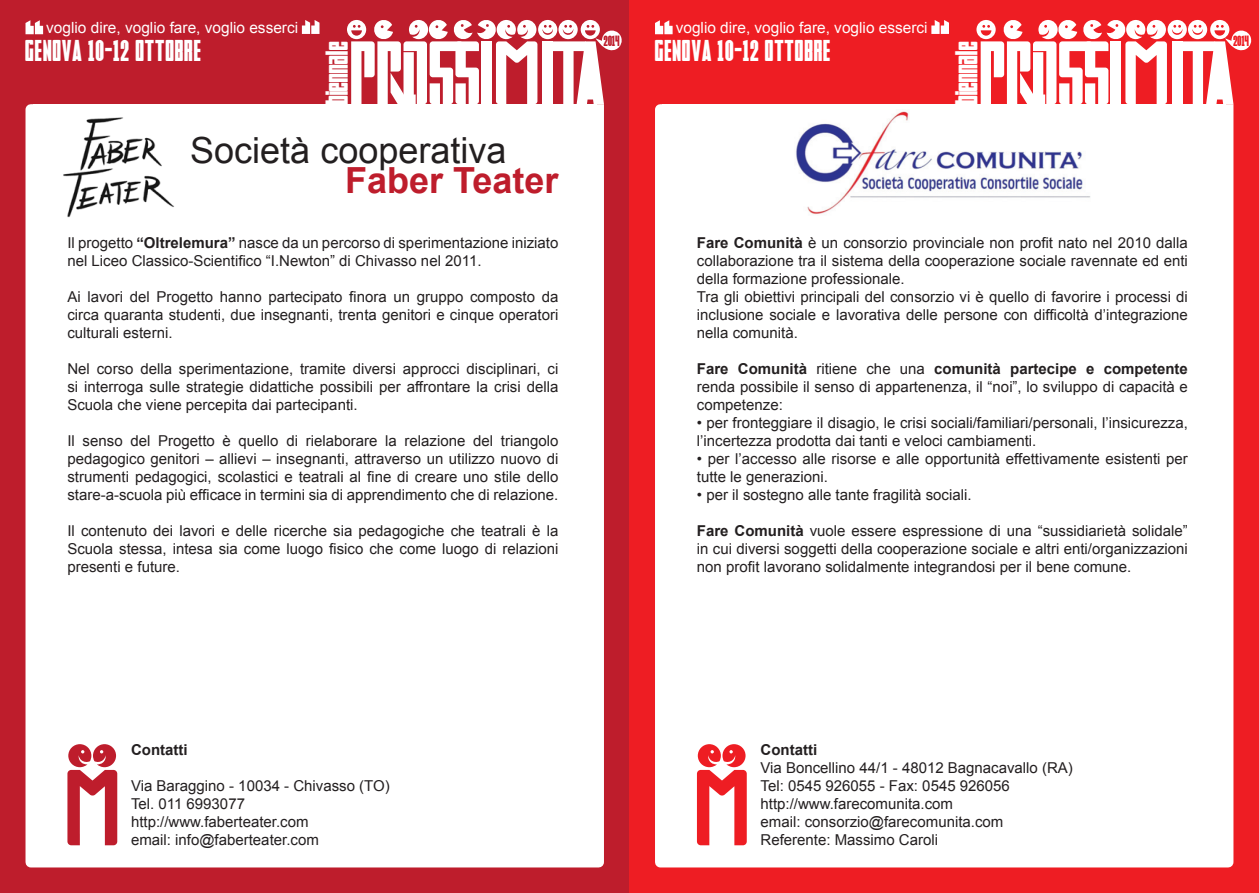
<style>
.page{position:relative;width:1259px;height:893px;background:#fff}
.page>*{position:absolute;margin:0;border:0;box-sizing:border-box;transform-origin:0 0}
.t1{font:36px "Arial";color:#231f20}
.t2{font:700 36px "Arial";color:#be1d2c}
.t3{font:31.5px "Faltura";letter-spacing:.01em;color:#fff}
.t4{font:30px "Faltura";letter-spacing:.04em;color:#fff}
.t5{font:15.45px "Arial";color:#fff}
.t6{font:15px/18px "Arial";color:#231f20;text-align:justify}
.t7{font:700 15px "Arial";color:#231f20}
.t8{font:14.85px "Faltura";color:#be1d2c}
.t9{font:14.85px "Faltura";color:#ee1d23}
.s1{font-weight:700}
</style>
<div class="page">
<div style="left:0;top:0;width:629px;height:893px;background:#be1d2c"></div>
<svg style="left:25px;top:104px;width:579px;height:764px"></svg>
<div style="left:33px;top:104px;width:563px;height:758px;background:#fff"></div>
<svg style="left:347px;top:20px;width:275px;height:84px"></svg>
<svg style="left:26px;top:20px;width:17px;height:14px"></svg>
<svg style="left:302px;top:20px;width:17px;height:14px"></svg>
<svg style="left:67px;top:744px;width:50px;height:101px"></svg>
<img style="left:63px;top:117px;width:111px;height:101px">
<div style="left:629px;top:0;width:630px;height:893px;background:#ee1d23"></div>
<div style="left:655px;top:104px;width:579px;height:764px;background:#fff"></div>
<div style="left:662px;top:104px;width:564px;height:758px;background:#fff"></div>
<svg style="left:976px;top:20px;width:276px;height:84px"></svg>
<svg style="left:655px;top:20px;width:17px;height:14px"></svg>
<svg style="left:931px;top:20px;width:18px;height:14px"></svg>
<svg style="left:697px;top:744px;width:50px;height:101px"></svg>
<img style="left:796px;top:111px;width:295px;height:103px">
<p class="t5" style="left:46px;top:18px;width:253px">voglio dire, voglio fare, voglio esserci</p>
<p class="t4" style="left:26px;top:36px;width:177px">GENOVA 10-12 OTTOBRE</p>
<p class="t3" style="left:322px;top:104px;width:64px;rotate:-90deg">biennale</p>
<p class="t1" style="left:190px;top:126px;width:318px">Società cooperativa</p>
<p class="t2" style="left:345px;top:156px;width:215px">Faber Teater</p>
<p class="t6" style="left:67px;top:234px;width:492px">Il progetto <span class="s1">“Oltrelemura”</span> nasce da un percorso di sperimentazione iniziato nel Liceo Classico-Scientifico “I.Newton” di Chivasso nel 2011.</p>
<p class="t6" style="left:67px;top:288px;width:492px">Ai lavori del Progetto hanno partecipato finora un gruppo composto da circa quaranta studenti, due insegnanti, trenta genitori e cinque operatori culturali esterni.</p>
<p class="t6" style="left:67px;top:360px;width:492px">Nel corso della sperimentazione, tramite diversi approcci disciplinari, ci si interroga sulle strategie didattiche possibili per affrontare la crisi della Scuola che viene percepita dai partecipanti.</p>
<p class="t6" style="left:67px;top:432px;width:492px">Il senso del Progetto è quello di rielaborare la relazione del triangolo pedagogico genitori – allievi – insegnanti, attraverso un utilizzo nuovo di strumenti pedagogici, scolastici e teatrali al fine di creare uno stile dello stare-a-scuola più efficace in termini sia di apprendimento che di relazione.</p>
<p class="t6" style="left:67px;top:522px;width:492px">Il contenuto dei lavori e delle ricerche sia pedagogiche che teatrali è la Scuola stessa, intesa sia come luogo fisico che come luogo di relazioni presenti e future.</p>
<p class="t8" style="left:604px;top:34px;width:17px">2014</p>
<p class="t5" style="left:675px;top:18px;width:253px">voglio dire, voglio fare, voglio esserci</p>
<p class="t4" style="left:655px;top:36px;width:177px">GENOVA 10-12 OTTOBRE</p>
<p class="t3" style="left:951px;top:104px;width:64px;rotate:-90deg">biennale</p>
<p class="t6" style="left:697px;top:234px;width:492px"><span class="s1">Fare Comunità</span> è un consorzio provinciale non profit nato nel 2010 dalla collaborazione tra il sistema della cooperazione sociale ravennate ed enti della formazione professionale.</p>
<p class="t6" style="left:697px;top:288px;width:492px">Tra gli obiettivi principali del consorzio vi è quello di favorire i processi di inclusione sociale e lavorativa delle persone con difficoltà d’integrazione nella comunità.</p>
<p class="t6" style="left:697px;top:360px;width:492px"><span class="s1">Fare Comunità</span> ritiene che una <span class="s1">comunità partecipe e competente </span>renda possibile il senso di appartenenza, il “noi”, lo sviluppo di capacità e competenze:</p>
<p class="t6" style="left:697px;top:414px;width:492px">• per fronteggiare il disagio, le crisi sociali/familiari/personali, l’insicurezza, l’incertezza prodotta dai tanti e veloci cambiamenti.</p>
<p class="t6" style="left:697px;top:450px;width:492px">• per l’accesso alle risorse e alle opportunità effettivamente esistenti per tutte le generazioni.</p>
<p class="t6" style="left:697px;top:486px;width:276px">• per il sostegno alle tante fragilità sociali.</p>
<p class="t6" style="left:697px;top:522px;width:492px"><span class="s1">Fare Comunità</span> vuole essere espressione di una “sussidiarietà solidale” in cui diversi soggetti della cooperazione sociale e altri enti/organizzazioni non profit lavorano solidalmente integrandosi per il bene comune.</p>
<p class="t9" style="left:1233px;top:34px;width:17px">2014</p>
<p class="t7" style="left:131px;top:740px;width:58px">Contatti</p>
<p class="t6" style="left:131px;top:777px;width:260px">Via Baraggino - 10034 - Chivasso (TO)</p>
<p class="t6" style="left:131px;top:795px;width:115px">Tel. 011 6993077</p>
<p class="t6" style="left:131px;top:813px;width:179px">http://www.faberteater.com</p>
<p class="t6" style="left:131px;top:831px;width:189px">email: info@faberteater.com</p>
<p class="t7" style="left:760px;top:740px;width:58px">Contatti</p>
<p class="t6" style="left:760px;top:759px;width:314px">Via Boncellino 44/1 - 48012 Bagnacavallo (RA)</p>
<p class="t6" style="left:760px;top:777px;width:251px">Tel: 0545 926055 - Fax: 0545 926056</p>
<p class="t6" style="left:760px;top:795px;width:194px">http://www.farecomunita.com</p>
<p class="t6" style="left:760px;top:813px;width:244px">email: consorzio@farecomunita.com</p>
<p class="t6" style="left:760px;top:831px;width:179px">Referente: Massimo Caroli</p>
</div>
